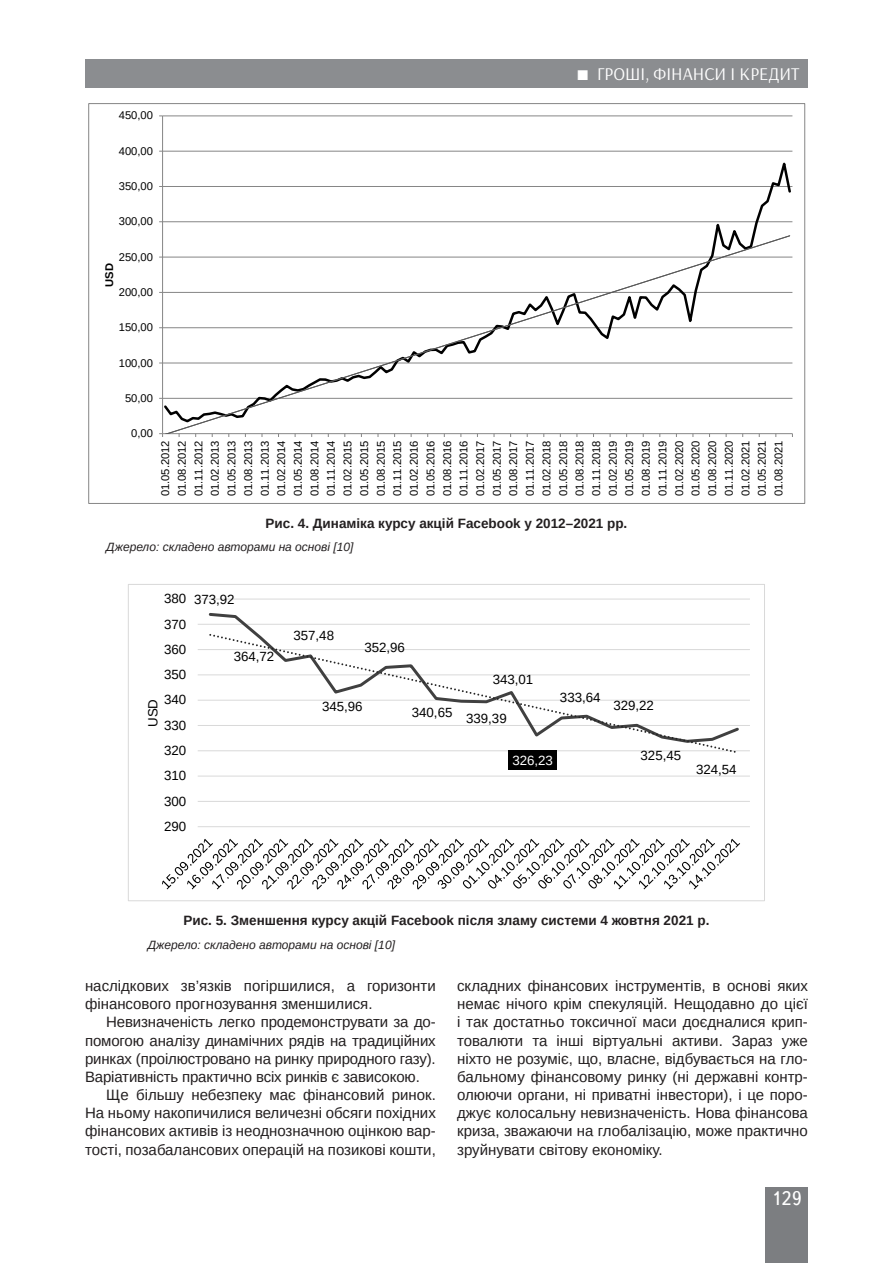
<style>
.page{position:relative;width:893px;height:1263px;background:#fff}
.page>*{position:absolute;margin:0;border:0;box-sizing:border-box;transform-origin:0 0}
.t1{font:19.5px "Ukrainian Text";color:#fff}
.t2{font:18px "Arsenal";color:#fff}
.Текст_основной_G{font:15px/18.1px "Arimo";color:#231f20;text-align:justify}
.Рисунок{font:700 13.5px "Arimo";color:#231f20}
.t3{font:13.35px "Arimo";color:#000}
.t4{font:13.35px "Arimo";color:#fff}
.Джерело{font:italic 12px "Arimo";color:#231f20}
.t5{font:11.1px/16.6px "Arimo";color:#000;text-align:justify}
.t6{font:700 11.1px "Arimo";color:#000}
</style>
<div class="page">
<div style="left:765px;top:1187px;width:43px;height:76px;background:#7c7e81"></div>
<div style="left:85px;top:59px;width:723px;height:29px;background:#8b8d90"></div>
<hr style="left:163px;top:151px;width:629px;height:1px;background:#868686">
<hr style="left:163px;top:115px;width:629px;height:1px;background:#868686">
<hr style="left:162px;top:116px;width:1px;height:318px;background:#868686">
<hr style="left:163px;top:433px;width:629px;height:1px;background:#868686">
<svg style="left:163px;top:162px;width:630px;height:237px"></svg>
<svg style="left:164px;top:235px;width:627px;height:199px"></svg>
<hr style="left:198px;top:801px;width:552px;height:1px;background:#d9d9d9">
<hr style="left:198px;top:775px;width:552px;height:1px;background:#d9d9d9">
<hr style="left:198px;top:750px;width:552px;height:1px;background:#d9d9d9">
<hr style="left:198px;top:725px;width:552px;height:1px;background:#d9d9d9">
<hr style="left:198px;top:700px;width:552px;height:1px;background:#d9d9d9">
<hr style="left:198px;top:674px;width:552px;height:1px;background:#d9d9d9">
<hr style="left:198px;top:649px;width:552px;height:1px;background:#d9d9d9">
<hr style="left:198px;top:624px;width:552px;height:1px;background:#d9d9d9">
<hr style="left:198px;top:598px;width:552px;height:1px;background:#d9d9d9">
<hr style="left:198px;top:826px;width:552px;height:1px;background:#d9d9d9">
<div style="left:508px;top:751px;width:49px;height:19px;background:#000"></div>
<svg style="left:208px;top:632px;width:532px;height:121px"></svg>
<svg style="left:162px;top:839px;width:578px;height:51px"></svg>
<p class="t2" style="left:597px;top:63px;width:204px">ГРОШІ, ФІНАНСИ І КРЕДИТ</p>
<p class="t5" style="left:119px;top:107px;width:36px">450,00</p>
<p class="t5" style="left:119px;top:143px;width:36px">400,00</p>
<p class="t5" style="left:119px;top:178px;width:36px">350,00</p>
<p class="t5" style="left:119px;top:213px;width:36px">300,00</p>
<p class="t5" style="left:119px;top:248px;width:36px">250,00</p>
<p class="t6" style="left:103px;top:287px;width:25px;rotate:-90deg">USD</p>
<p class="t5" style="left:119px;top:284px;width:36px">200,00</p>
<p class="t5" style="left:119px;top:319px;width:36px">150,00</p>
<p class="t5" style="left:119px;top:354px;width:36px">100,00</p>
<p class="t5" style="left:125px;top:390px;width:29px">50,00</p>
<p class="t5" style="left:131px;top:425px;width:23px">0,00</p>
<p class="t5" style="left:157px;top:496px;width:57px;rotate:-90deg">01.05.2012<br>01.08.2012<br>01.11.2012<br>01.02.2013<br>01.05.2013<br>01.08.2013<br>01.11.2013<br>01.02.2014<br>01.05.2014<br>01.08.2014<br>01.11.2014<br>01.02.2015<br>01.05.2015<br>01.08.2015<br>01.11.2015<br>01.02.2016<br>01.05.2016<br>01.08.2016<br>01.11.2016<br>01.02.2017<br>01.05.2017<br>01.08.2017<br>01.11.2017<br>01.02.2018<br>01.05.2018<br>01.08.2018<br>01.11.2018<br>01.02.2019<br>01.05.2019<br>01.08.2019<br>01.11.2019<br>01.02.2020<br>01.05.2020<br>01.08.2020<br>01.11.2020<br>01.02.2021<br>01.05.2021<br>01.08.2021</p>
<p class="Рисунок" style="left:266px;top:514px;width:363px">Рис. 4. Динаміка курсу акцій Facebook у 2012–2021 рр.</p>
<p class="Джерело" style="left:106px;top:539px;width:249px">Джерело: складено авторами на основі [10]</p>
<p class="t3" style="left:164px;top:591px;width:24px">380</p>
<p class="t3" style="left:164px;top:616px;width:24px">370</p>
<p class="t3" style="left:164px;top:642px;width:24px">360</p>
<p class="t3" style="left:164px;top:667px;width:24px">350</p>
<p class="t3" style="left:164px;top:692px;width:24px">340</p>
<p class="t3" style="left:145px;top:727px;width:30px;rotate:-90deg">USD</p>
<p class="t3" style="left:164px;top:718px;width:24px">330</p>
<p class="t3" style="left:164px;top:743px;width:24px">320</p>
<p class="t3" style="left:164px;top:768px;width:24px">310</p>
<p class="t3" style="left:164px;top:794px;width:24px">300</p>
<p class="t3" style="left:164px;top:819px;width:24px">290</p>
<p class="t3" style="left:194px;top:592px;width:42px">373,92</p>
<p class="t3" style="left:234px;top:649px;width:42px">364,72</p>
<p class="t3" style="left:293px;top:628px;width:42px">357,48</p>
<p class="t3" style="left:364px;top:640px;width:42px">352,96</p>
<p class="t3" style="left:322px;top:699px;width:42px">345,96</p>
<p class="t3" style="left:412px;top:705px;width:42px">340,65</p>
<p class="t3" style="left:493px;top:672px;width:42px">343,01</p>
<p class="t3" style="left:466px;top:711px;width:42px">339,39</p>
<p class="t3" style="left:560px;top:690px;width:42px">333,64</p>
<p class="t4" style="left:512px;top:753px;width:42px">326,23</p>
<p class="t3" style="left:613px;top:698px;width:42px">329,22</p>
<p class="t3" style="left:641px;top:747px;width:42px">325,45</p>
<p class="t3" style="left:696px;top:762px;width:42px">324,54</p>
<p class="Рисунок" style="left:183px;top:911px;width:527px">Рис. 5. Зменшення курсу акцій Facebook після зламу системи 4 жовтня 2021 р.</p>
<p class="Джерело" style="left:148px;top:936px;width:249px">Джерело: складено авторами на основі [10]</p>
<p class="Текст_основной_G" style="left:85px;top:977px;width:352px">наслідкових зв’язків погіршилися, а горизонти фінансового прогнозування зменшилися.</p>
<p class="Текст_основной_G" style="left:85px;top:1013px;width:352px;text-indent:21px">Невизначеність легко продемонструвати за до&shy;помогою аналізу динамічних рядів на традиційних ринках (проілюстровано на ринку природного газу).<br>Варіативність практично всіх ринків є зависокою.</p>
<p class="Текст_основной_G" style="left:85px;top:1086px;width:352px;text-indent:21px">Ще більшу небезпеку має фінансовий ринок.<br>На ньому накопичилися величезні обсяги похідних фінансових активів із неоднозначною оцінкою вар&shy;тості, позабалансових операцій на позикові кошти,</p>
<p class="Текст_основной_G" style="left:457px;top:977px;width:352px">складних фінансових інструментів, в основі яких немає нічого крім спекуляцій. Нещодавно до цієї і так достатньо токсичної маси доєдналися крип&shy;товалюти та інші віртуальні активи. Зараз уже ніхто не розуміє, що, власне, відбувається на гло&shy;бальному фінансовому ринку (ні державні контр&shy;олюючи органи, ні приватні інвестори), і це поро&shy;джує колосальну невизначеність. Нова фінансова криза, зважаючи на глобалізацію, може практично зруйнувати світову економіку.</p>
<h1 class="t1" style="left:771px;top:1188px;width:32px">129</h1>
</div>
